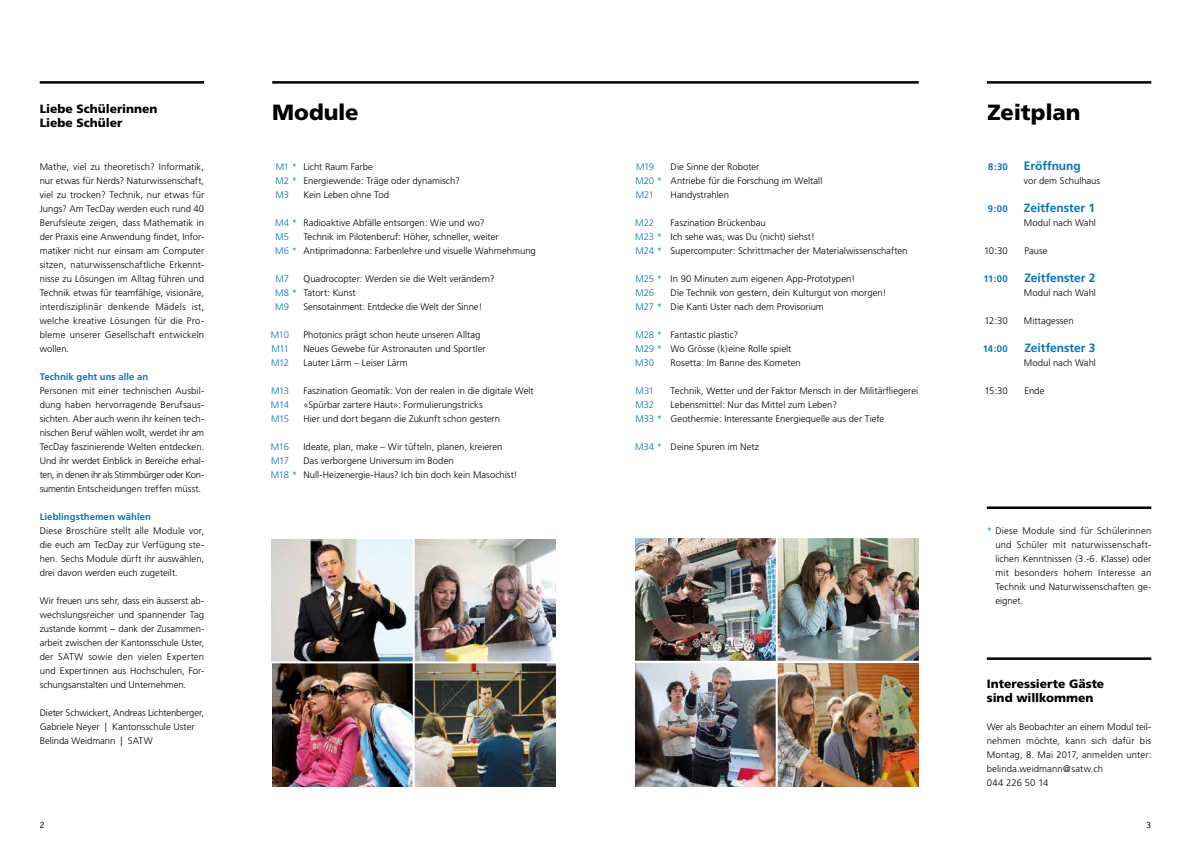
<style>
.page{position:relative;width:1191px;height:842px;background:#fff}
.page>*{position:absolute;margin:0;border:0;box-sizing:border-box;transform-origin:0 0}
.t1{font:900 22px "Frutiger CE";letter-spacing:-.01em;color:#000}
.t2{font:900 12px/14px "Frutiger CE";letter-spacing:-.005em;color:#000}
.t3{font:700 12px "Frutiger CE";color:#0075bf}
.t4{font:300 9.5px/14px "Frutiger CE";color:#000}
.t5{font:300 9.5px/14px "Frutiger CE";letter-spacing:-.02em;color:#0075bf;text-align:justify}
.t6{font:700 9.5px "Frutiger CE";letter-spacing:.01em;color:#0075bf}
.t7{font:9.5px "Officina Sans";color:#000}
.s1{font-family:"Frutiger"}
.s2{color:#fff}
.s3{color:#0075bf}
</style>
<div class="page">
<hr style="left:272px;top:81px;width:646px;height:3px;background:#000">
<hr style="left:986px;top:81px;width:165px;height:3px;background:#000">
<hr style="left:986px;top:657px;width:165px;height:3px;background:#000">
<hr style="left:986px;top:506px;width:165px;height:3px;background:#000">
<img style="left:272px;top:539px;width:284px;height:247px">
<img style="left:635px;top:539px;width:283px;height:247px">
<hr style="left:624px;top:661px;width:299px;height:2px;background:#fff">
<hr style="left:261px;top:659px;width:300px;height:2px;background:#fff">
<hr style="left:775px;top:520px;width:2px;height:274px;background:#fff">
<hr style="left:40px;top:81px;width:164px;height:3px;background:#000">
<hr style="left:261px;top:661px;width:300px;height:2px;background:#fff">
<hr style="left:413px;top:522px;width:2px;height:275px;background:#fff">
<p class="t2" style="left:40px;top:101px;width:119px">Liebe Schülerinnen<br>Liebe Schüler</p>
<p class="t4" style="left:40px;top:160px;width:166px;text-align:justify">Mathe, viel zu theoretisch? Informatik, nur etwas für Nerds? Naturwissenschaft, viel zu trocken? Technik, nur etwas für Jungs? Am TecDay werden euch rund 40<br>Berufsleute zeigen, dass Mathematik in der Praxis eine Anwendung findet, Infor&shy;matiker nicht nur einsam am Computer sitzen, naturwissenschaftliche Erkennt&shy;nisse zu Lösungen im Alltag führen und Technik etwas für teamfähige, visionäre, interdisziplinär denkende Mädels ist, welche kreative Lösungen für die Pro&shy;bleme unserer Gesellschaft entwickeln wollen.</p>
<p class="t6" style="left:40px;top:371px;width:110px">Technik geht uns alle an</p>
<p class="t4" style="left:40px;top:384px;width:166px;text-align:justify">Personen mit einer technischen Ausbil&shy;dung haben hervorragende Berufsaus&shy;sichten. Aber auch wenn ihr keinen tech&shy;nischen Beruf wählen wollt, werdet ihr am TecDay faszinierende Welten entdecken.<br>Und ihr werdet Einblick in Bereiche erhal&shy;ten, in denen ihr als Stimmbürger oder Kon&shy;sumentin Entscheidungen treffen müsst.</p>
<p class="t6" style="left:40px;top:511px;width:113px">Lieblingsthemen wählen</p>
<p class="t4" style="left:40px;top:524px;width:166px;text-align:justify">Diese Broschüre stellt alle Module vor, die euch am TecDay zur Verfügung ste&shy;hen. Sechs Module dürft ihr auswählen, drei davon werden euch zugeteilt.</p>
<p class="t4" style="left:40px;top:594px;width:166px;text-align:justify">Wir freuen uns sehr, dass ein äusserst ab&shy;wechslungsreicher und spannender Tag zustande kommt − dank der Zusammen&shy;arbeit zwischen der Kantonsschule Uster, der SATW sowie den vielen Experten und Expertinnen aus Hochschulen, For&shy;schungsanstalten und Unternehmen.</p>
<p class="t4" style="left:40px;top:706px;width:166px">Dieter Schwickert, Andreas Lichtenberger,<br>Gabriele Neyer | Kantonsschule Uster<br>Belinda Weidmann <span class="s1">|</span> SATW</p>
<p class="t7" style="left:40px;top:819px;width:6px">2</p>
<h1 class="t1" style="left:272px;top:99px;width:88px">Module</h1>
<p class="t4" style="left:303px;top:160px;width:158px">Licht Raum Farbe<br>Energiewende: Träge oder dynamisch?<br>Kein Leben ohne Tod</p>
<p class="t4" style="left:303px;top:216px;width:234px">Radioaktive Abfälle entsorgen: Wie und wo?<br>Technik im Pilotenberuf: Höher, schneller, weiter<br>Antiprimadonna: Farbenlehre und visuelle Wahrnehmung</p>
<p class="t4" style="left:303px;top:272px;width:193px">Quadrocopter: Werden sie die Welt verändern?<br>Tatort: Kunst<br>Sensotainment: Entdecke die Welt der Sinne!</p>
<p class="t4" style="left:303px;top:328px;width:184px">Photonics prägt schon heute unseren Alltag<br>Neues Gewebe für Astronauten und Sportler<br>Lauter Lärm – Leiser Lärm</p>
<p class="t4" style="left:303px;top:384px;width:232px">Faszination Geomatik: Von der realen in die digitale Welt «Spürbar zartere Haut»: Formulierungstricks<br>Hier und dort begann die Zukunft schon gestern</p>
<p class="t4" style="left:303px;top:440px;width:216px">Ideate, plan, make – Wir tüfteln, planen, kreieren<br>Das verborgene Universum im Boden<br>Null-Heizenergie-Haus? Ich bin doch kein Masochist!</p>
<p class="t5" style="left:275px;top:160px;width:23px">M1 * M2 * M3 <span class="s2">*</span></p>
<p class="t5" style="left:275px;top:216px;width:23px">M4 * M5 <span class="s2">* </span>M6 *</p>
<p class="t5" style="left:275px;top:272px;width:23px">M7 <span class="s2">* </span>M8 * M9 <span class="s2">*</span></p>
<p class="t5" style="left:271px;top:328px;width:28px">M10 <span class="s2">* </span>M11 <span class="s2">* </span>M12 <span class="s2">*</span></p>
<p class="t5" style="left:271px;top:384px;width:28px">M13 <span class="s2">* </span>M14 <span class="s2">* </span>M15 <span class="s2">*</span></p>
<p class="t5" style="left:271px;top:440px;width:28px">M16 <span class="s2">* </span>M17 <span class="s2">* </span>M18 *</p>
<p class="t5" style="left:635px;top:160px;width:28px">M19 <span class="s2">* </span>M20 * M21 <span class="s2">*</span></p>
<p class="t5" style="left:635px;top:216px;width:28px">M22 <span class="s2">* </span>M23 * M24 *</p>
<p class="t5" style="left:635px;top:272px;width:28px">M25 * M26 <span class="s2">* </span>M27 *</p>
<p class="t5" style="left:635px;top:328px;width:28px">M28 * M29 * M30 <span class="s2">*</span></p>
<p class="t5" style="left:635px;top:384px;width:28px;text-align:left">M31 <span class="s2">*<br></span>M32<br>M33 *</p>
<p class="t5" style="left:635px;top:440px;width:28px">M34 *</p>
<p class="t4" style="left:670px;top:160px;width:153px">Die Sinne der Roboter<br>Antriebe für die Forschung im Weltall<br>Handystrahlen</p>
<p class="t4" style="left:670px;top:216px;width:238px">Faszination Brückenbau<br>Ich sehe was, was Du (nicht) siehst!<br>Supercomputer: Schrittmacher der Materialwissenschaften</p>
<p class="t4" style="left:670px;top:272px;width:217px">In 90 Minuten zum eigenen App-Prototypen!<br>Die Technik von gestern, dein Kulturgut von morgen!<br>Die Kanti Uster nach dem Provisorium</p>
<p class="t4" style="left:670px;top:328px;width:132px">Fantastic plastic?<br>Wo Grösse (k)eine Rolle spielt<br>Rosetta: Im Banne des Kometen</p>
<p class="t4" style="left:670px;top:384px;width:249px">Technik, Wetter und der Faktor Mensch in der Militärfliegerei<br>Lebensmittel: Nur das Mittel zum Leben?<br>Geothermie: Interessante Energiequelle aus der Tiefe</p>
<p class="t4" style="left:670px;top:440px;width:90px">Deine Spuren im Netz</p>
<h1 class="t1" style="left:987px;top:99px;width:94px">Zeitplan</h1>
<p class="t6" style="left:988px;top:161px;width:21px">8:30</p>
<p class="t3" style="left:1023px;top:159px;width:59px">Eröffnung</p>
<p class="t4" style="left:1023px;top:174px;width:78px">vor dem Schulhaus</p>
<p class="t6" style="left:987px;top:203px;width:22px">9:00</p>
<p class="t3" style="left:1023px;top:201px;width:73px">Zeitfenster 1</p>
<p class="t4" style="left:1023px;top:216px;width:74px">Modul nach Wahl</p>
<p class="t4" style="left:984px;top:244px;width:25px">10:30</p>
<p class="t4" style="left:1024px;top:244px;width:25px">Pause</p>
<p class="t6" style="left:983px;top:273px;width:26px">11:00</p>
<p class="t3" style="left:1024px;top:271px;width:73px">Zeitfenster 2</p>
<p class="t4" style="left:1023px;top:286px;width:74px">Modul nach Wahl</p>
<p class="t4" style="left:984px;top:314px;width:25px">12:30</p>
<p class="t4" style="left:1023px;top:314px;width:51px">Mittagessen</p>
<p class="t6" style="left:982px;top:343px;width:27px">14:00</p>
<p class="t3" style="left:1024px;top:341px;width:73px">Zeitfenster 3</p>
<p class="t4" style="left:1023px;top:356px;width:74px">Modul nach Wahl</p>
<p class="t4" style="left:984px;top:384px;width:25px">15:30</p>
<p class="t4" style="left:1024px;top:384px;width:22px">Ende</p>
<p class="t4" style="left:995px;top:524px;width:157px;text-align:justify;text-indent:-8px"><span class="s3">*</span> Diese Module sind für Schülerinnen und Schüler mit naturwissenschaft&shy;lichen Kenntnissen (3.-6. Klasse) oder mit besonders hohem Interesse an Technik und Naturwissenschaften ge&shy;eignet.</p>
<p class="t2" style="left:986px;top:677px;width:119px">Interessierte Gäste sind willkommen</p>
<p class="t4" style="left:986px;top:720px;width:166px">Wer als Beobachter an einem Modul teil&shy;nehmen möchte, kann sich dafür bis<br>Montag, 8. Mai 2017, anmelden unter: belinda.weidmann@satw.ch<br>044 226 50 14</p>
<p class="t7" style="left:1146px;top:819px;width:6px">3</p>
</div>
